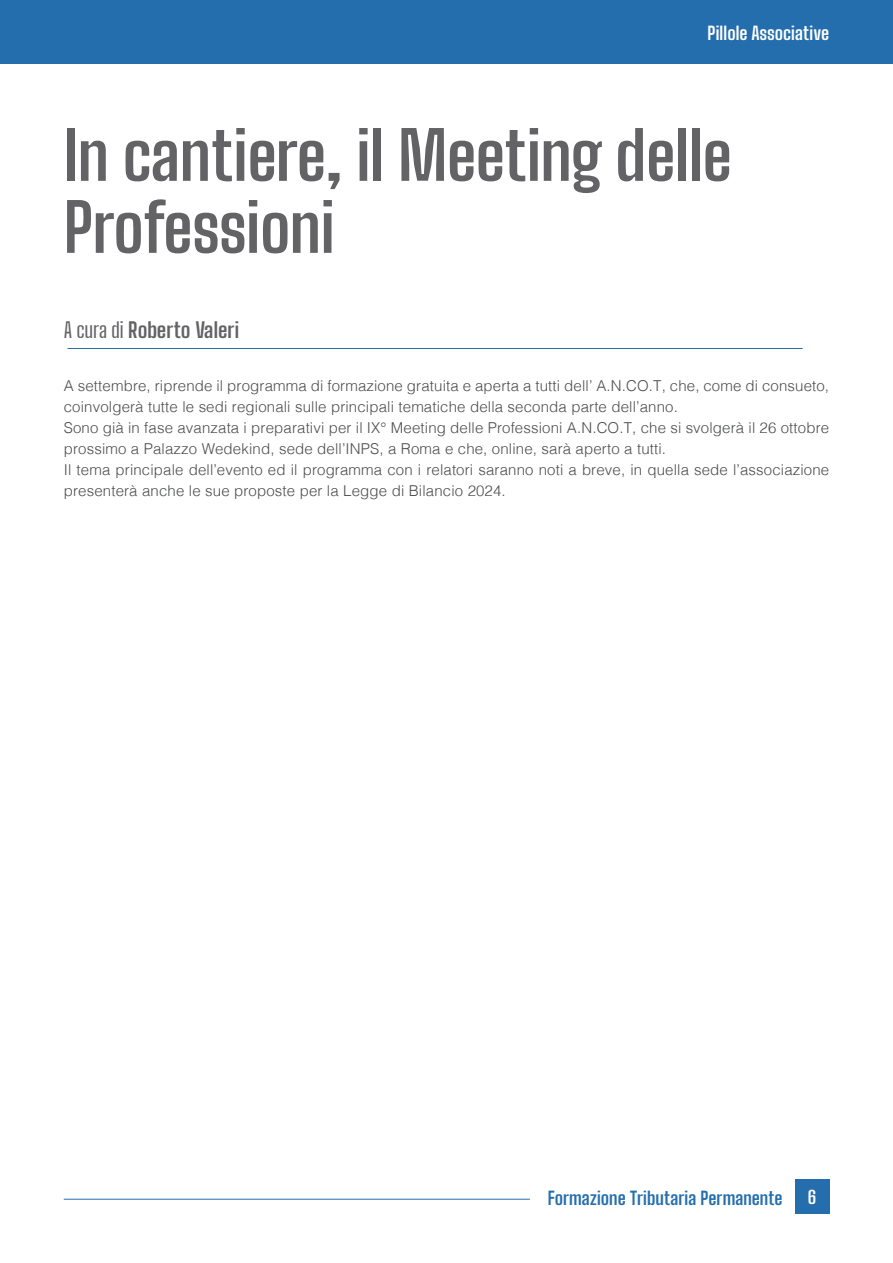
<style>
.page{position:relative;width:893px;height:1263px;background:#fff}
.page>*{position:absolute;margin:0;border:0;box-sizing:border-box;transform-origin:0 0}
.Titolo_Grigio{font:700 66px/72px "Big Shoulders Text";letter-spacing:-.005em;color:#636366}
.t1{font:700 21px "Big Shoulders Text";color:#636366}
.t2{font:700 18px "Big Shoulders Text";letter-spacing:.005em;color:#256ead}
.t3{font:700 18px "Big Shoulders Text";letter-spacing:.005em;color:#fff}
.Testo{font:300 15px/21px "Helvetica";letter-spacing:.01em;color:#4b4c4d}
.s1{font-weight:400}
</style>
<div class="page">
<div style="left:0;top:0;width:893px;height:64px;background:#256ead"></div>
<hr style="left:64px;top:1199px;width:466px;height:1px;background:#256ead">
<div style="left:795px;top:1179px;width:34px;height:34px;background:#256ead"></div>
<hr style="left:68px;top:348px;width:735px;height:1px;background:#256ead">
<p class="t3" style="left:707px;top:21px;width:123px">Pillole Associative</p>
<p class="Titolo_Grigio" style="left:64px;top:120px;width:669px">In cantiere, il Meeting delle<br>Professioni</p>
<p class="t1" style="left:64px;top:316px;width:177px"><span class="s1">A cura di</span> Roberto Valeri</p>
<p class="Testo" style="left:64px;top:374px;width:767px">A settembre, riprende il programma di formazione gratuita e aperta a tutti dell’ A.N.CO.T, che, come di consueto, coinvolgerà tutte le sedi regionali sulle principali tematiche della seconda parte dell’anno.</p>
<p class="Testo" style="left:64px;top:416px;width:767px">Sono già in fase avanzata i preparativi per il IX° Meeting delle Professioni A.N.CO.T, che si svolgerà il 26 ottobre prossimo a Palazzo Wedekind, sede dell’INPS, a Roma e che, online, sarà aperto a tutti.</p>
<p class="Testo" style="left:64px;top:458px;width:767px">Il tema principale dell’evento ed il programma con i relatori saranno noti a breve, in quella sede l’associazione presenterà anche le sue proposte per la Legge di Bilancio 2024.</p>
<p class="t2" style="left:548px;top:1185px;width:236px">Formazione Tributaria Permanente</p>
<p class="t3" style="left:808px;top:1184px;width:10px">6</p>
</div>
